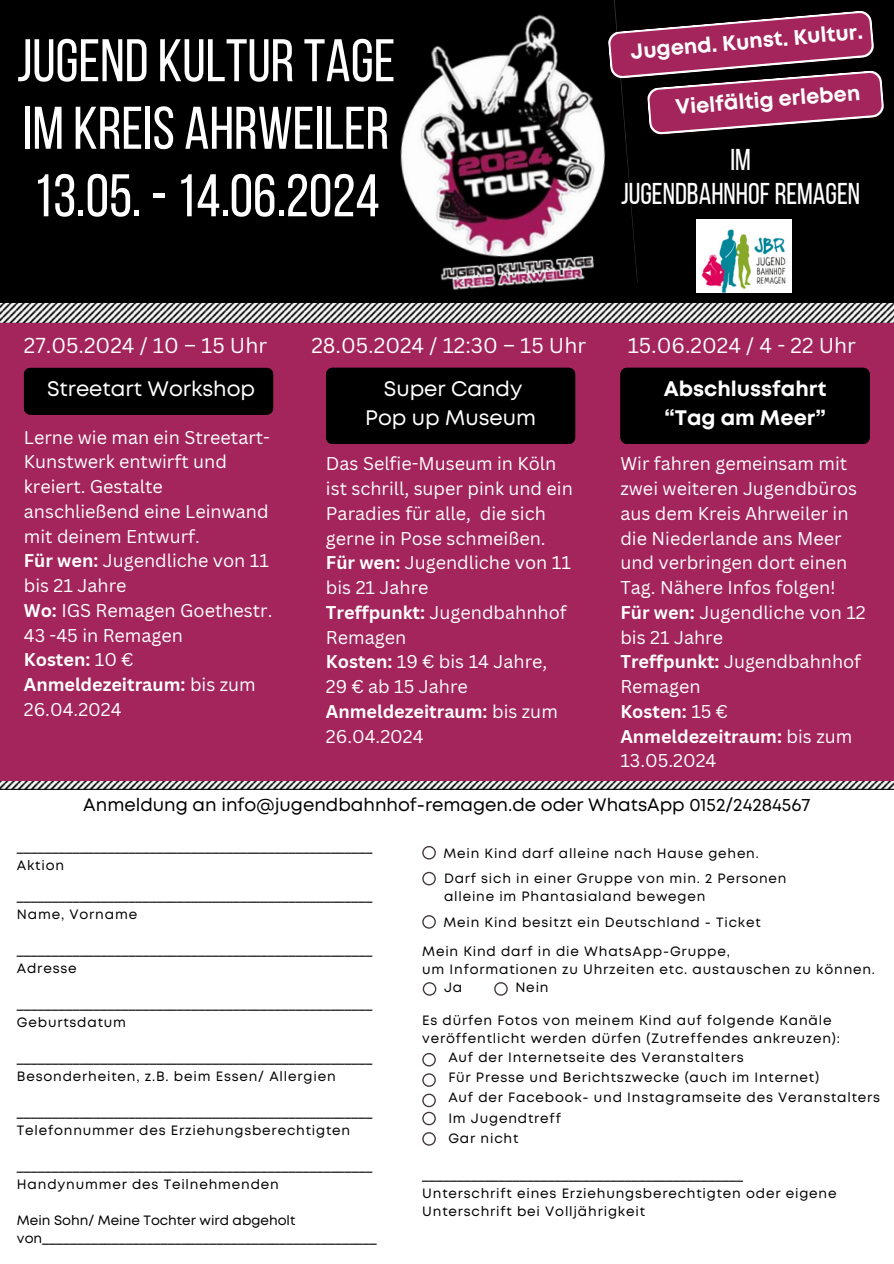
<style>
.page{position:relative;width:894px;height:1264px;background:#fff}
.page>*{position:absolute;margin:0;border:0;box-sizing:border-box;transform-origin:0 0}
.t1{font:60px/67.5px "Bebas Neue";color:#fff;text-align:justify}
.t2{font:30px/33.8px "Bebas Neue";color:#fff;text-align:center}
.t3{font:700 21px/29.2px "Mont";color:#fff}
.t4{font:21px "Canva Sans";color:#fff}
.t5{font:21px/29.2px "Mont";color:#fff;text-align:center}
.t6{font:18px/24.8px "Canva Sans";color:#fff}
.t7{font:18px "Mont";color:#000}
.t8{font:13.5px/18px "Mont";letter-spacing:.06em;color:#000}
.t9{font:13.5px/18px "Mont";color:#000}
.s1{font-weight:700}
</style>
<div class="page">
<div style="left:0;top:0;width:893px;height:310px;background:#000"></div>
<img style="left:400px;top:0;width:237px;height:290px">
<svg style="left:607px;top:10px;width:277px;height:125px"></svg>
<img style="left:0;top:303px;width:893px;height:20px">
<img style="left:0;top:781px;width:893px;height:8px">
<div style="left:0;top:323px;width:893px;height:458px;background:#a3255c"></div>
<div style="left:24px;top:368px;width:249px;height:47px;background:#000"></div>
<div style="left:326px;top:368px;width:249px;height:76px;background:#000"></div>
<div style="left:620px;top:368px;width:249px;height:76px;background:#000"></div>
<svg style="left:422px;top:871px;width:13px;height:14px"></svg>
<svg style="left:422px;top:915px;width:13px;height:13px"></svg>
<svg style="left:422px;top:1073px;width:13px;height:13px"></svg>
<svg style="left:422px;top:1053px;width:13px;height:13px"></svg>
<svg style="left:494px;top:982px;width:13px;height:13px"></svg>
<svg style="left:422px;top:982px;width:14px;height:13px"></svg>
<svg style="left:422px;top:1093px;width:13px;height:32px"></svg>
<svg style="left:422px;top:1132px;width:13px;height:13px"></svg>
<svg style="left:422px;top:846px;width:13px;height:13px"></svg>
<img style="left:696px;top:219px;width:95px;height:74px">
<p class="t1" style="left:17px;top:32px;width:380px">JUGEND KULTURTAGE IM KREIS AHRWEILER 13.05. -14.06.2024</p>
<h3 class="t3" style="left:629px;top:38px;width:234px;rotate:-5deg">Jugend. Kunst. Kultur.</h3>
<h1 class="t3" style="left:674px;top:95px;width:187px;rotate:-5deg">Vielfältig erleben</h1>
<p class="t2" style="left:621px;top:146px;width:240px">IM<br>JUGENDBAHNHOFREMAGEN</p>
<p class="t4" style="left:24px;top:330px;width:245px">27.05.2024 / 10 – 15 Uhr</p>
<h4 class="t5" style="left:47px;top:375px;width:209px">Streetart Workshop</h4>
<h4 class="t6" style="left:24px;top:424px;width:250px">Lerne wie man ein Streetart-<br>Kunstwerk entwirft und kreiert. Gestalte anschließend eine Leinwand mit deinem Entwurf.<br><span class="s1">Für wen:</span> Jugendliche von 11 bis 21 Jahre<br><span class="s1">Wo:</span> IGS Remagen Goethestr.<br>43 -45 in Remagen<br><span class="s1">Kosten:</span> 10 €<br><span class="s1">Anmeldezeitraum:</span> bis zum<br>26.04.2024</h4>
<h5 class="t4" style="left:627px;top:330px;width:230px">15.06.2024 / 4 - 22 Uhr</h5>
<h4 class="t3" style="left:663px;top:375px;width:164px">Abschlussfahrt “Tag am Meer”</h4>
<h3 class="t6" style="left:620px;top:451px;width:247px">Wir fahren gemeinsam mit zwei weiteren Jugendbüros aus dem Kreis Ahrweiler in die Niederlande ans Meer und verbringen dort einen<br>Tag. Nähere Infos folgen!<br><span class="s1">Für wen:</span> Jugendliche von 12 bis 21 Jahre<br><span class="s1">Treffpunkt:</span> Jugendbahnhof<br>Remagen<br><span class="s1">Kosten:</span> 15 €<br><span class="s1">Anmeldezeitraum:</span> bis zum<br>13.05.2024</h3>
<h5 class="t7" style="left:83px;top:798px;width:728px">Anmeldung an info@jugendbahnhof-remagen.de oder WhatsApp 0152/24284567</h5>
<h5 class="t4" style="left:311px;top:330px;width:276px">28.05.2024 / 12:30 – 15 Uhr</h5>
<h4 class="t5" style="left:365px;top:375px;width:172px">Super Candy<br>Pop up Museum</h4>
<h4 class="t6" style="left:326px;top:451px;width:248px">Das Selfie-Museum in Köln ist schrill, super pink und ein<br>Paradies für alle, die sich gerne in Pose schmeißen.<br><span class="s1">Für wen:</span> Jugendliche von 11 bis 21 Jahre<br><span class="s1">Treffpunkt:</span> Jugendbahnhof<br>Remagen<br><span class="s1">Kosten:</span> 19 € bis 14 Jahre,<br>29 € ab 15 Jahre<br><span class="s1">Anmeldezeitraum:</span> bis zum<br>26.04.2024</h4>
<p class="t8" style="left:17px;top:839px;width:357px">___________________________________________________</p>
<p class="t8" style="left:17px;top:857px;width:49px">Aktion</p>
<p class="t8" style="left:17px;top:888px;width:357px">___________________________________________________</p>
<h5 class="t8" style="left:17px;top:906px;width:122px">Name, Vorname</h5>
<p class="t8" style="left:17px;top:942px;width:357px">___________________________________________________</p>
<p class="t8" style="left:17px;top:960px;width:61px">Adresse</p>
<p class="t8" style="left:17px;top:996px;width:357px">___________________________________________________</p>
<p class="t8" style="left:17px;top:1014px;width:111px">Geburtsdatum</p>
<p class="t8" style="left:17px;top:1050px;width:357px">___________________________________________________</p>
<p class="t8" style="left:17px;top:1068px;width:320px">Besonderheiten, z.B. beim Essen/ Allergien</p>
<p class="t8" style="left:17px;top:1104px;width:357px">___________________________________________________</p>
<p class="t8" style="left:17px;top:1122px;width:335px">Telefonnummer des Erziehungsberechtigten</p>
<p class="t8" style="left:17px;top:1158px;width:357px">___________________________________________________</p>
<p class="t8" style="left:17px;top:1176px;width:263px">Handynummer des Teilnehmenden</p>
<p class="t9" style="left:17px;top:1212px;width:361px">Mein Sohn/ Meine Tochter wird abgeholt von________________________________________________</p>
<p class="t8" style="left:443px;top:845px;width:317px">Mein Kind darf alleine nach Hause gehen.</p>
<p class="t8" style="left:444px;top:870px;width:344px">Darf sich in einer Gruppe von min. 2 Personen</p>
<p class="t8" style="left:444px;top:888px;width:263px">alleine im Phantasialand bewegen</p>
<p class="t8" style="left:443px;top:914px;width:318px">Mein Kind besitzt ein Deutschland - Ticket</p>
<p class="t8" style="left:422px;top:943px;width:309px">Mein Kind darf in die WhatsApp-Gruppe,</p>
<p class="t8" style="left:422px;top:961px;width:454px">um Informationen zu Uhrzeiten etc. austauschen zu können.</p>
<p class="t8" style="left:444px;top:979px;width:20px">Ja</p>
<p class="t8" style="left:515px;top:979px;width:35px">Nein</p>
<p class="t8" style="left:422px;top:1011px;width:419px">Es dürfen Fotos von meinem Kind auf folgende Kanäle veröffentlicht werden dürfen (Zutreffendes ankreuzen):</p>
<p class="t8" style="left:448px;top:1049px;width:297px">Auf der Internetseite des Veranstalters</p>
<p class="t8" style="left:448px;top:1069px;width:372px">Für Presse und Berichtszwecke (auch im Internet)</p>
<p class="t8" style="left:448px;top:1089px;width:433px">Auf der Facebook- und Instagramseite des Veranstalters</p>
<p class="t8" style="left:448px;top:1109px;width:114px">Im Jugendtreff</p>
<p class="t8" style="left:448px;top:1130px;width:71px">Gar nicht</p>
<p class="t8" style="left:422px;top:1167px;width:322px">______________________________________________</p>
<p class="t8" style="left:422px;top:1185px;width:416px">Unterschrift eines Erziehungsberechtigten oder eigene<br>Unterschrift bei Volljährigkeit</p>
</div>
